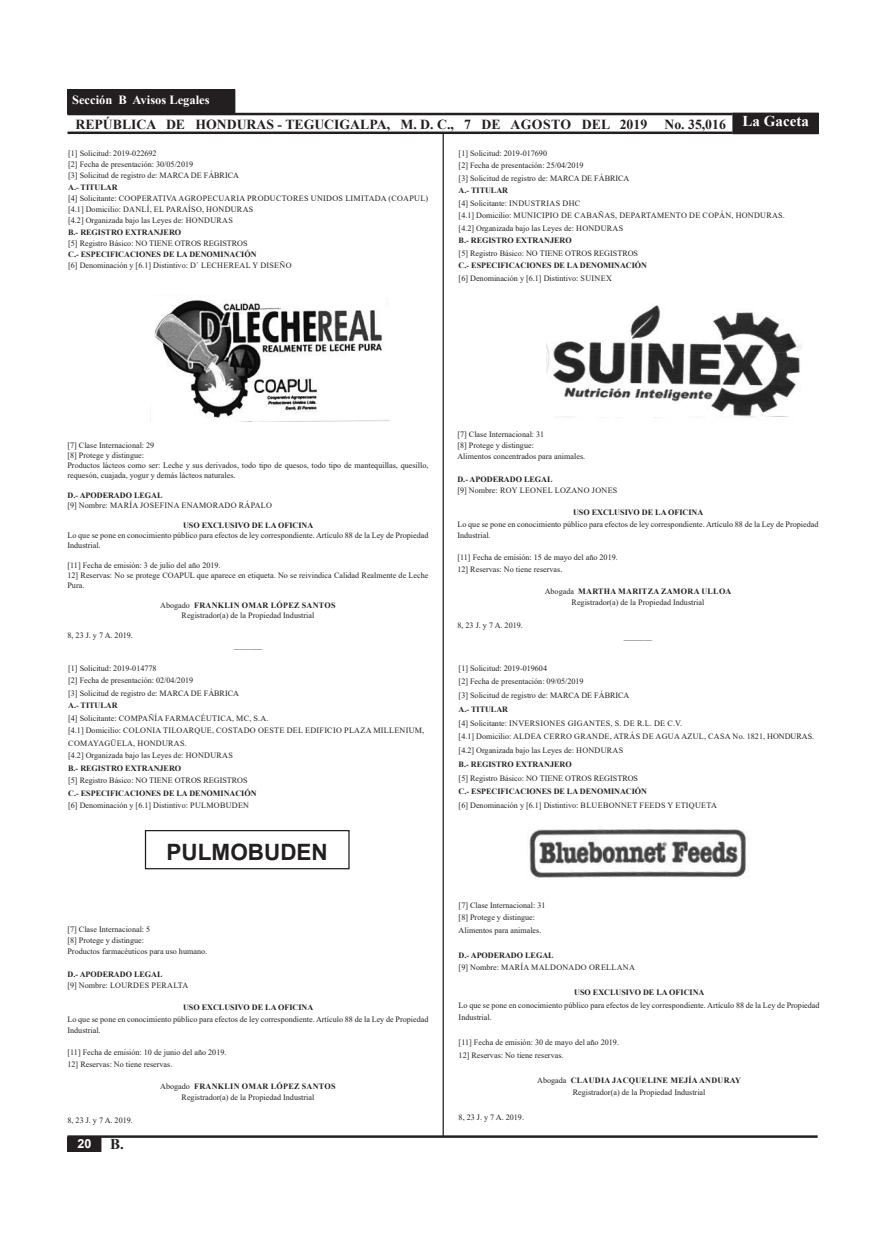
<style>
.page{position:relative;width:886px;height:1241px;background:#fff}
.page>*{position:absolute;margin:0;border:0;box-sizing:border-box;transform-origin:0 0}
.t1{font:700 22.5px "Arial";color:#231f20}
.t2{font:700 15px "Times New Roman";color:#fff}
.t3{font:700 15px "Times New Roman";color:#231f20}
.t4{font:700 13.75px "Times New Roman";color:#231f20}
.t5{font:700 12.5px "Times New Roman";color:#fff}
.t6{font:700 12.5px "Arial";color:#fff}
.t7{font:8.12px/10px "Times New Roman";color:#231f20}
.t8{font:8.12px/12.5px "Times New Roman";letter-spacing:.035em;color:#231f20}
.t9{font:700 8.12px "Times New Roman";color:#231f20}
.t10{font:700 8.12px "Times New Roman";letter-spacing:.035em;color:#231f20}
.s1{font-weight:400}
</style>
<div class="page">
<div style="left:68px;top:1136px;width:33px;height:15px;background:#231f20"></div>
<div style="left:733px;top:113px;width:85px;height:21px;background:#231f20"></div>
<hr style="left:68px;top:131px;width:664px;height:3px;background:#231f20">
<hr style="left:68px;top:113px;width:664px;height:2px;background:#231f20">
<hr style="left:68px;top:1135px;width:750px;height:2px;background:#231f20">
<div style="left:68px;top:90px;width:167px;height:24px;background:#231f20"></div>
<hr style="left:442px;top:133px;width:2px;height:1002px;background:#231f20">
<img style="left:154px;top:300px;width:236px;height:121px">
<div style="left:145px;top:829px;width:205px;height:40px;border:1px solid #231f20"></div>
<img style="left:547px;top:305px;width:255px;height:113px">
<img style="left:529px;top:829px;width:217px;height:50px">
<h3 class="t5" style="left:72px;top:91px;width:139px">Sección B Avisos Legales</h3>
<h3 class="t4" style="left:75px;top:114px;width:573px">REPÚBLICA DE HONDURAS - TEGUCIGALPA, M. D. C., 7 DE AGOSTO DEL 2019</h3>
<h3 class="t4" style="left:664px;top:114px;width:63px">No. 35,016</h3>
<p class="t7" style="left:68px;top:148px;width:90px">[1] Solicitud: 2019-022692</p>
<p class="t7" style="left:68px;top:159px;width:127px">[2] Fecha de presentación: 30/05/2019</p>
<p class="t7" style="left:68px;top:170px;width:172px">[3] Solicitud de registro de: MARCA DE FÁBRICA</p>
<p class="t9" style="left:68px;top:181px;width:51px">A.- TITULAR</p>
<p class="t8" style="left:68px;top:191px;width:361px">[4] Solicitante: COOPERATIVA AGROPECUARIA PRODUCTORES UNIDOS LIMITADA (COAPUL)</p>
<p class="t8" style="left:68px;top:203px;width:187px">[4.1] Domicilio: DANLÍ, EL PARAÍSO, HONDURAS</p>
<p class="t7" style="left:68px;top:215px;width:166px">[4.2] Organizada bajo las Leyes de: HONDURAS</p>
<p class="t9" style="left:68px;top:226px;width:115px">B.- REGISTRO EXTRANJERO</p>
<p class="t7" style="left:68px;top:238px;width:181px">[5] Registro Básico: NO TIENE OTROS REGISTROS</p>
<p class="t9" style="left:68px;top:248px;width:190px">C.- ESPECIFICACIONES DE LA DENOMINACIÓN</p>
<p class="t7" style="left:68px;top:260px;width:225px">[6] Denominación y [6.1] Distintivo: D´ LECHEREAL Y DISEÑO</p>
<h2 class="t2" style="left:742px;top:110px;width:68px">La Gaceta</h2>
<p class="t7" style="left:459px;top:148px;width:90px">[1] Solicitud: 2019-017690</p>
<p class="t7" style="left:459px;top:160px;width:127px">[2] Fecha de presentación: 25/04/2019</p>
<p class="t7" style="left:459px;top:173px;width:172px">[3] Solicitud de registro de: MARCA DE FÁBRICA</p>
<p class="t9" style="left:459px;top:185px;width:51px">A.- TITULAR</p>
<p class="t8" style="left:459px;top:196px;width:123px">[4] Solicitante: INDUSTRIAS DHC</p>
<p class="t8" style="left:459px;top:209px;width:328px">[4.1] Domicilio: MUNICIPIO DE CABAÑAS, DEPARTAMENTO DE COPÁN, HONDURAS.</p>
<p class="t7" style="left:459px;top:223px;width:166px">[4.2] Organizada bajo las Leyes de: HONDURAS</p>
<p class="t9" style="left:459px;top:235px;width:115px">B.- REGISTRO EXTRANJERO</p>
<p class="t7" style="left:459px;top:248px;width:181px">[5] Registro Básico: NO TIENE OTROS REGISTROS</p>
<p class="t9" style="left:459px;top:260px;width:190px">C.- ESPECIFICACIONES DE LA DENOMINACIÓN</p>
<p class="t7" style="left:459px;top:273px;width:155px">[6] Denominación y [6.1] Distintivo: SUINEX</p>
<p class="t7" style="left:67px;top:440px;width:88px">[7] Clase Internacional: 29</p>
<p class="t7" style="left:67px;top:450px;width:78px">[8] Protege y distingue:</p>
<p class="t7" style="left:67px;top:460px;width:362px">Productos lácteos como ser: Leche y sus derivados, todo tipo de quesos, todo tipo de mantequillas, quesillo, requesón, cuajada, yogur y demás lácteos naturales.</p>
<p class="t9" style="left:67px;top:489px;width:97px">D.- APODERADO LEGAL</p>
<p class="t8" style="left:67px;top:499px;width:206px">[9] Nombre: MARÍA JOSEFINA ENAMORADO RÁPALO</p>
<p class="t9" style="left:183px;top:519px;width:132px">USO EXCLUSIVO DE LA OFICINA</p>
<p class="t7" style="left:67px;top:530px;width:362px">Lo que se pone en conocimiento público para efectos de ley correspondiente. Artículo 88 de la Ley de Propiedad<br>Industrial.</p>
<p class="t7" style="left:67px;top:560px;width:155px">[11] Fecha de emisión: 3 de julio del año 2019.</p>
<p class="t7" style="left:67px;top:570px;width:362px">12] Reservas: No se protege COAPUL que aparece en etiqueta. No se reivindica Calidad Realmente de Leche<br>Pura.</p>
<p class="t10" style="left:160px;top:599px;width:177px"><span class="s1">Abogado</span> FRANKLIN OMAR LÓPEZ SANTOS</p>
<p class="t7" style="left:182px;top:610px;width:134px">Registrador(a) de la Propiedad Industrial</p>
<p class="t7" style="left:67px;top:630px;width:67px">8, 23 J. y 7 A. 2019.</p>
<p class="t7" style="left:234px;top:640px;width:30px">_______</p>
<p class="t7" style="left:68px;top:662px;width:90px">[1] Solicitud: 2019-014778</p>
<p class="t7" style="left:68px;top:675px;width:127px">[2] Fecha de presentación: 02/04/2019</p>
<p class="t7" style="left:68px;top:687px;width:172px">[3] Solicitud de registro de: MARCA DE FÁBRICA</p>
<p class="t9" style="left:68px;top:699px;width:51px">A.- TITULAR</p>
<p class="t8" style="left:68px;top:711px;width:202px">[4] Solicitante: COMPAÑÍA FARMACÉUTICA, MC, S.A.</p>
<p class="t8" style="left:68px;top:723px;width:358px">[4.1] Domicilio: COLONIA TILOARQUE, COSTADO OESTE DEL EDIFICIO PLAZA MILLENIUM,<br>COMAYAGÜELA, HONDURAS.</p>
<p class="t7" style="left:68px;top:750px;width:166px">[4.2] Organizada bajo las Leyes de: HONDURAS</p>
<p class="t9" style="left:68px;top:762px;width:115px">B.- REGISTRO EXTRANJERO</p>
<p class="t7" style="left:68px;top:775px;width:181px">[5] Registro Básico: NO TIENE OTROS REGISTROS</p>
<p class="t9" style="left:68px;top:787px;width:190px">C.- ESPECIFICACIONES DE LA DENOMINACIÓN</p>
<p class="t7" style="left:68px;top:800px;width:182px">[6] Denominación y [6.1] Distintivo: PULMOBUDEN</p>
<p class="t1" style="left:167px;top:836px;width:163px">PULMOBUDEN</p>
<p class="t7" style="left:67px;top:923px;width:84px">[7] Clase Internacional: 5</p>
<p class="t7" style="left:67px;top:934px;width:78px">[8] Protege y distingue:</p>
<p class="t7" style="left:67px;top:945px;width:141px">Productos farmacéuticos para uso humano.</p>
<p class="t9" style="left:67px;top:967px;width:97px">D.- APODERADO LEGAL</p>
<p class="t8" style="left:67px;top:978px;width:122px">[9] Nombre: LOURDES PERALTA</p>
<p class="t9" style="left:183px;top:1001px;width:132px">USO EXCLUSIVO DE LA OFICINA</p>
<p class="t7" style="left:67px;top:1012px;width:362px;line-height:11.2px">Lo que se pone en conocimiento público para efectos de ley correspondiente. Artículo 88 de la Ley de Propiedad<br>Industrial.</p>
<p class="t7" style="left:67px;top:1047px;width:161px">[11] Fecha de emisión: 10 de junio del año 2019.</p>
<p class="t7" style="left:67px;top:1058px;width:106px">12] Reservas: No tiene reservas.</p>
<p class="t10" style="left:160px;top:1080px;width:177px"><span class="s1">Abogado</span> FRANKLIN OMAR LÓPEZ SANTOS</p>
<p class="t7" style="left:182px;top:1092px;width:134px">Registrador(a) de la Propiedad Industrial</p>
<p class="t7" style="left:67px;top:1114px;width:67px">8, 23 J. y 7 A. 2019.</p>
<h3 class="t6" style="left:77px;top:1134px;width:15px">20</h3>
<h2 class="t3" style="left:110px;top:1133px;width:15px">B.</h2>
<p class="t7" style="left:457px;top:428px;width:88px">[7] Clase Internacional: 31</p>
<p class="t7" style="left:457px;top:440px;width:78px">[8] Protege y distingue:</p>
<p class="t7" style="left:457px;top:451px;width:129px">Alimentos concentrados para animales.</p>
<p class="t9" style="left:457px;top:473px;width:97px">D.- APODERADO LEGAL</p>
<p class="t8" style="left:457px;top:483px;width:161px">[9] Nombre: ROY LEONEL LOZANO JONES</p>
<p class="t9" style="left:573px;top:506px;width:132px">USO EXCLUSIVO DE LA OFICINA</p>
<p class="t7" style="left:457px;top:518px;width:362px;line-height:11.2px">Lo que se pone en conocimiento público para efectos de ley correspondiente. Artículo 88 de la Ley de Propiedad<br>Industrial.</p>
<p class="t7" style="left:457px;top:552px;width:162px">[11] Fecha de emisión: 15 de mayo del año 2019.</p>
<p class="t7" style="left:457px;top:563px;width:106px">12] Reservas: No tiene reservas.</p>
<p class="t10" style="left:545px;top:585px;width:188px"><span class="s1">Abogada</span> MARTHA MARITZA ZAMORA ULLOA</p>
<p class="t7" style="left:571px;top:597px;width:134px">Registrador(a) de la Propiedad Industrial</p>
<p class="t7" style="left:457px;top:620px;width:67px">8, 23 J. y 7 A. 2019.</p>
<p class="t7" style="left:624px;top:631px;width:30px">_______</p>
<p class="t7" style="left:459px;top:662px;width:90px">[1] Solicitud: 2019-019604</p>
<p class="t7" style="left:459px;top:676px;width:127px">[2] Fecha de presentación: 09/05/2019</p>
<p class="t7" style="left:459px;top:690px;width:172px">[3] Solicitud de registro de: MARCA DE FÁBRICA</p>
<p class="t9" style="left:459px;top:703px;width:51px">A.- TITULAR</p>
<p class="t8" style="left:459px;top:716px;width:225px">[4] Solicitante: INVERSIONES GIGANTES, S. DE R.L. DE C.V.</p>
<p class="t8" style="left:459px;top:730px;width:357px">[4.1] Domicilio: ALDEA CERRO GRANDE, ATRÁS DE AGUA AZUL, CASA No. 1821, HONDURAS.</p>
<p class="t7" style="left:459px;top:745px;width:166px">[4.2] Organizada bajo las Leyes de: HONDURAS</p>
<p class="t9" style="left:459px;top:758px;width:115px">B.- REGISTRO EXTRANJERO</p>
<p class="t7" style="left:459px;top:772px;width:181px">[5] Registro Básico: NO TIENE OTROS REGISTROS</p>
<p class="t9" style="left:459px;top:785px;width:190px">C.- ESPECIFICACIONES DE LA DENOMINACIÓN</p>
<p class="t7" style="left:459px;top:800px;width:260px">[6] Denominación y [6.1] Distintivo: BLUEBONNET FEEDS Y ETIQUETA</p>
<p class="t7" style="left:459px;top:899px;width:88px">[7] Clase Internacional: 31</p>
<p class="t7" style="left:459px;top:912px;width:78px">[8] Protege y distingue:</p>
<p class="t7" style="left:459px;top:924px;width:84px">Alimentos para animales.</p>
<p class="t9" style="left:459px;top:949px;width:97px">D.- APODERADO LEGAL</p>
<p class="t8" style="left:459px;top:960px;width:178px">[9] Nombre: MARÍA MALDONADO ORELLANA</p>
<p class="t9" style="left:574px;top:986px;width:132px">USO EXCLUSIVO DE LA OFICINA</p>
<p class="t7" style="left:459px;top:998px;width:362px;line-height:12.5px">Lo que se pone en conocimiento público para efectos de ley correspondiente. Artículo 88 de la Ley de Propiedad<br>Industrial.</p>
<p class="t7" style="left:459px;top:1037px;width:162px">[11] Fecha de emisión: 30 de mayo del año 2019.</p>
<p class="t7" style="left:459px;top:1049px;width:106px">12] Reservas: No tiene reservas.</p>
<p class="t10" style="left:537px;top:1074px;width:205px"><span class="s1">Abogada</span> CLAUDIA JACQUELINE MEJÍA ANDURAY</p>
<p class="t7" style="left:573px;top:1087px;width:134px">Registrador(a) de la Propiedad Industrial</p>
<p class="t7" style="left:459px;top:1112px;width:67px">8, 23 J. y 7 A. 2019.</p>
</div>
